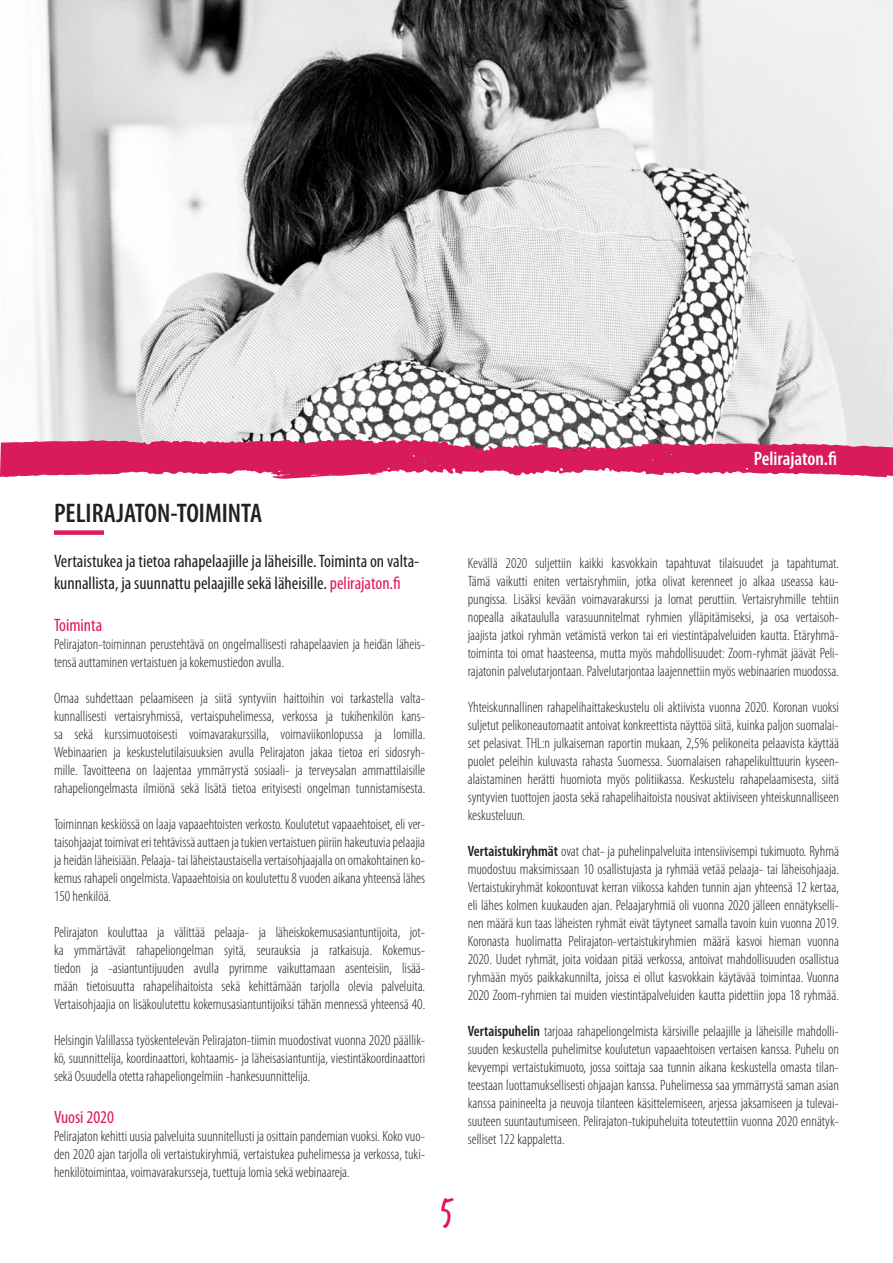
<style>
.page{position:relative;width:893px;height:1263px;background:#fff}
.page>*{position:absolute;margin:0;border:0;box-sizing:border-box;transform-origin:0 0}
.t1{font:36px "Verveine";color:#d91a5b}
.t2{font:600 condensed 27px "Myriad Pro";color:#231f20}
.t3{font:600 condensed 19.5px "Myriad Pro";color:#fff}
.t4{font:condensed 18px/21.6px "Myriad Pro";color:#231f20}
.t5{font:condensed 18px "Myriad Pro";color:#d91a5b}
.t6{font:300 condensed 15px/18px "Myriad Pro";color:#231f20;text-align:justify}
.s1{color:#d91a5b}
.s2{font-weight:600}
</style>
<div class="page">
<img style="left:35px;top:0;width:858px;height:439px">
<div style="left:54px;top:530px;width:50px;height:5px;background:#d91a5b"></div>
<svg style="left:0;top:439px;width:893px;height:40px"></svg>
<p class="t2" style="left:54px;top:498px;width:210px">PELIRAJATON-TOIMINTA</p>
<p class="t4" style="left:54px;top:551px;width:367px">Vertaistukea ja tietoa rahapelaajille ja läheisille. Toiminta on valta&shy;kunnallista, ja suunnattu pelaajille sekä läheisille. <span class="s1">pelirajaton.fi</span></p>
<p class="t5" style="left:54px;top:615px;width:50px">Toiminta</p>
<p class="t6" style="left:54px;top:635px;width:373px">Pelirajaton-toiminnan perustehtävä on ongelmallisesti rahapelaavien ja heidän läheis&shy;tensä auttaminen vertaistuen ja kokemustiedon avulla.</p>
<p class="t6" style="left:54px;top:689px;width:373px">Omaa suhdettaan pelaamiseen ja siitä syntyviin haittoihin voi tarkastella valta&shy;kunnallisesti vertaisryhmissä, vertaispuhelimessa, verkossa ja tukihenkilön kans&shy;sa sekä kurssimuotoisesti voimavarakurssilla, voimaviikonlopussa ja lomilla.<br>Webinaarien ja keskustelutilaisuuksien avulla Pelirajaton jakaa tietoa eri sidosryh&shy;mille. Tavoitteena on laajentaa ymmärrystä sosiaali- ja terveysalan ammattilaisille rahapeliongelmasta ilmiönä sekä lisätä tietoa erityisesti ongelman tunnistamisesta.</p>
<p class="t6" style="left:54px;top:815px;width:373px">Toiminnan keskiössä on laaja vapaaehtoisten verkosto. Koulutetut vapaaehtoiset, eli ver&shy;taisohjaajat toimivat eri tehtävissä auttaen ja tukien vertaistuen piiriin hakeutuvia pelaajia ja heidän läheisiään. Pelaaja- tai läheistaustaisella vertaisohjaajalla on omakohtainen ko&shy;kemus rahapeli ongelmista. Vapaaehtoisia on koulutettu 8 vuoden aikana yhteensä lähes 150 henkilöä.</p>
<p class="t6" style="left:54px;top:923px;width:373px">Pelirajaton kouluttaa ja välittää pelaaja- ja läheiskokemusasiantuntijoita, jot&shy;ka ymmärtävät rahapeliongelman syitä, seurauksia ja ratkaisuja. Kokemus&shy;tiedon ja -asiantuntijuuden avulla pyrimme vaikuttamaan asenteisiin, lisää&shy;mään tietoisuutta rahapelihaitoista sekä kehittämään tarjolla olevia palveluita.<br>Vertaisohjaajia on lisäkoulutettu kokemusasiantuntijoiksi tähän mennessä yhteensä 40.</p>
<p class="t6" style="left:54px;top:1031px;width:373px">Helsingin Valillassa työskentelevän Pelirajaton-tiimin muodostivat vuonna 2020 päällik&shy;kö, suunnittelija, koordinaattori, kohtaamis- ja läheisasiantuntija, viestintäkoordinaattori sekä Osuudella otetta rahapeliongelmiin -hankesuunnittelija.</p>
<p class="t5" style="left:54px;top:1107px;width:62px">Vuosi 2020</p>
<p class="t6" style="left:54px;top:1127px;width:373px">Pelirajaton kehitti uusia palveluita suunnitellusti ja osittain pandemian vuoksi. Koko vuo&shy;den 2020 ajan tarjolla oli vertaistukiryhmiä, vertaistukea puhelimessa ja verkossa, tuki&shy;henkilötoimintaa, voimavarakursseja, tuettuja lomia sekä webinaareja.</p>
<p class="t3" style="left:754px;top:448px;width:85px">Pelirajaton.fi</p>
<p class="t6" style="left:468px;top:554px;width:373px">Kevällä 2020 suljettiin kaikki kasvokkain tapahtuvat tilaisuudet ja tapahtumat.<br>Tämä vaikutti eniten vertaisryhmiin, jotka olivat kerenneet jo alkaa useassa kau&shy;pungissa. Lisäksi kevään voimavarakurssi ja lomat peruttiin. Vertaisryhmille tehtiin nopealla aikataululla varasuunnitelmat ryhmien ylläpitämiseksi, ja osa vertaisoh&shy;jaajista jatkoi ryhmän vetämistä verkon tai eri viestintäpalveluiden kautta. Etäryhmä&shy;toiminta toi omat haasteensa, mutta myös mahdollisuudet: Zoom-ryhmät jäävät Peli&shy;rajatonin palvelutarjontaan. Palvelutarjontaa laajennettiin myös webinaarien muodossa.</p>
<p class="t6" style="left:468px;top:698px;width:373px">Yhteiskunnallinen rahapelihaittakeskustelu oli aktiivista vuonna 2020. Koronan vuoksi suljetut pelikoneautomaatit antoivat konkreettista näyttöä siitä, kuinka paljon suomalai&shy;set pelasivat. THL:n julkaiseman raportin mukaan, 2,5% pelikoneita pelaavista käyttää puolet peleihin kuluvasta rahasta Suomessa. Suomalaisen rahapelikulttuurin kyseen&shy;alaistaminen herätti huomiota myös politiikassa. Keskustelu rahapelaamisesta, siitä syntyvien tuottojen jaosta sekä rahapelihaitoista nousivat aktiiviseen yhteiskunnalliseen keskusteluun.</p>
<p class="t6" style="left:468px;top:842px;width:373px"><span class="s2">Vertaistukiryhmät</span> ovat chat- ja puhelinpalveluita intensiivisempi tukimuoto. Ryhmä muodostuu maksimissaan 10 osallistujasta ja ryhmää vetää pelaaja- tai läheisohjaaja.<br>Vertaistukiryhmät kokoontuvat kerran viikossa kahden tunnin ajan yhteensä 12 kertaa, eli lähes kolmen kuukauden ajan. Pelaajaryhmiä oli vuonna 2020 jälleen ennätykselli&shy;nen määrä kun taas läheisten ryhmät eivät täytyneet samalla tavoin kuin vuonna 2019.<br>Koronasta huolimatta Pelirajaton-vertaistukiryhmien määrä kasvoi hieman vuonna 2020. Uudet ryhmät, joita voidaan pitää verkossa, antoivat mahdollisuuden osallistua ryhmään myös paikkakunnilta, joissa ei ollut kasvokkain käytävää toimintaa. Vuonna 2020 Zoom-ryhmien tai muiden viestintäpalveluiden kautta pidettiin jopa 18 ryhmää.</p>
<p class="t6" style="left:468px;top:1022px;width:373px"><span class="s2">Vertaispuhelin</span> tarjoaa rahapeliongelmista kärsiville pelaajille ja läheisille mahdolli&shy;suuden keskustella puhelimitse koulutetun vapaaehtoisen vertaisen kanssa. Puhelu on kevyempi vertaistukimuoto, jossa soittaja saa tunnin aikana keskustella omasta tilan&shy;teestaan luottamuksellisesti ohjaajan kanssa. Puhelimessa saa ymmärrystä saman asian kanssa painineelta ja neuvoja tilanteen käsittelemiseen, arjessa jaksamiseen ja tulevai&shy;suuteen suuntautumiseen. Pelirajaton-tukipuheluita toteutettiin vuonna 2020 ennätyk&shy;selliset 122 kappaletta.</p>
<h1 class="t1" style="left:441px;top:1183px;width:14px">5</h1>
</div>
